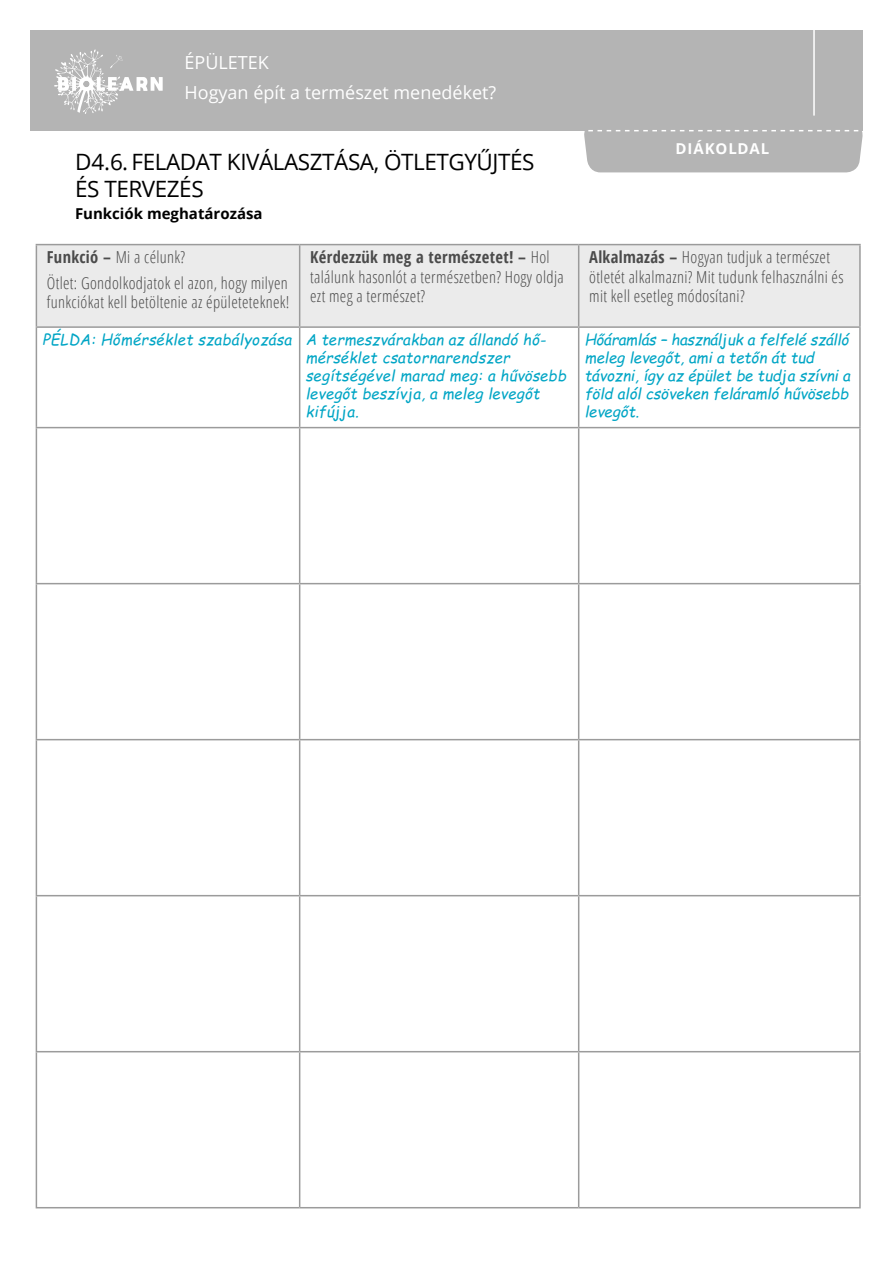
<style>
.page{position:relative;width:893px;height:1263px;background:#fff}
.page>*{position:absolute;margin:0;border:0;box-sizing:border-box;transform-origin:0 0}
.t1{font:22.5px/27px "Open Sans";letter-spacing:-.02em;color:#000}
.t2{font:18px/30px "Open Sans";color:#fff}
.t3{font:300 condensed 16.5px/19.5px "Open Sans";letter-spacing:.02em;color:#4b4b4b}
.t4{font:italic 15px/18px "Comic Sans MS";letter-spacing:.01em;color:#00a5c5}
.t5{font:700 15px "Open Sans";color:#000}
.t6{font:700 15px "Open Sans";letter-spacing:.06em;color:#fff}
.s1{font-weight:700}
</style>
<div class="page">
<div style="left:30px;top:30px;width:833px;height:100px;background:#b4b4b4"></div>
<svg style="left:54px;top:49px;width:109px;height:65px"></svg>
<hr style="left:813px;top:30px;width:2px;height:86px;background:#fff">
<div style="left:583px;top:130px;width:280px;height:42px;background:#b4b4b4"></div>
<div style="left:37px;top:245px;width:822px;height:81px;background:#ebebeb"></div>
<hr style="left:36px;top:244px;width:264px;height:1px;background:#9b9b9b">
<hr style="left:36px;top:245px;width:1px;height:81px;background:#9b9b9b">
<hr style="left:300px;top:244px;width:279px;height:1px;background:#9b9b9b">
<hr style="left:299px;top:245px;width:1px;height:81px;background:#9b9b9b">
<hr style="left:579px;top:244px;width:282px;height:1px;background:#9b9b9b">
<hr style="left:578px;top:245px;width:1px;height:81px;background:#9b9b9b">
<hr style="left:859px;top:245px;width:2px;height:81px;background:#9b9b9b">
<hr style="left:36px;top:326px;width:264px;height:2px;background:#9b9b9b">
<hr style="left:36px;top:328px;width:1px;height:99px;background:#9b9b9b">
<hr style="left:300px;top:326px;width:279px;height:2px;background:#9b9b9b">
<hr style="left:299px;top:328px;width:1px;height:99px;background:#9b9b9b">
<hr style="left:579px;top:326px;width:282px;height:2px;background:#9b9b9b">
<hr style="left:578px;top:328px;width:1px;height:99px;background:#9b9b9b">
<hr style="left:859px;top:328px;width:2px;height:99px;background:#9b9b9b">
<hr style="left:36px;top:427px;width:264px;height:1px;background:#9b9b9b">
<hr style="left:36px;top:428px;width:1px;height:155px;background:#9b9b9b">
<hr style="left:300px;top:427px;width:279px;height:1px;background:#9b9b9b">
<hr style="left:299px;top:428px;width:1px;height:155px;background:#9b9b9b">
<hr style="left:579px;top:427px;width:282px;height:1px;background:#9b9b9b">
<hr style="left:578px;top:428px;width:1px;height:155px;background:#9b9b9b">
<hr style="left:859px;top:428px;width:2px;height:155px;background:#9b9b9b">
<hr style="left:36px;top:583px;width:264px;height:1px;background:#9b9b9b">
<hr style="left:36px;top:584px;width:1px;height:155px;background:#9b9b9b">
<hr style="left:300px;top:583px;width:279px;height:1px;background:#9b9b9b">
<hr style="left:299px;top:584px;width:1px;height:155px;background:#9b9b9b">
<hr style="left:579px;top:583px;width:282px;height:1px;background:#9b9b9b">
<hr style="left:578px;top:584px;width:1px;height:155px;background:#9b9b9b">
<hr style="left:859px;top:584px;width:2px;height:155px;background:#9b9b9b">
<hr style="left:36px;top:739px;width:264px;height:1px;background:#9b9b9b">
<hr style="left:36px;top:740px;width:1px;height:155px;background:#9b9b9b">
<hr style="left:300px;top:739px;width:279px;height:1px;background:#9b9b9b">
<hr style="left:299px;top:740px;width:1px;height:155px;background:#9b9b9b">
<hr style="left:579px;top:739px;width:282px;height:1px;background:#9b9b9b">
<hr style="left:578px;top:740px;width:1px;height:155px;background:#9b9b9b">
<hr style="left:859px;top:740px;width:2px;height:155px;background:#9b9b9b">
<hr style="left:36px;top:895px;width:264px;height:1px;background:#9b9b9b">
<hr style="left:36px;top:896px;width:1px;height:155px;background:#9b9b9b">
<hr style="left:300px;top:895px;width:279px;height:1px;background:#9b9b9b">
<hr style="left:299px;top:896px;width:1px;height:155px;background:#9b9b9b">
<hr style="left:579px;top:895px;width:282px;height:1px;background:#9b9b9b">
<hr style="left:578px;top:896px;width:1px;height:155px;background:#9b9b9b">
<hr style="left:859px;top:896px;width:2px;height:155px;background:#9b9b9b">
<hr style="left:36px;top:1051px;width:264px;height:1px;background:#9b9b9b">
<hr style="left:36px;top:1052px;width:1px;height:155px;background:#9b9b9b">
<hr style="left:300px;top:1051px;width:279px;height:1px;background:#9b9b9b">
<hr style="left:299px;top:1052px;width:1px;height:155px;background:#9b9b9b">
<hr style="left:579px;top:1051px;width:282px;height:1px;background:#9b9b9b">
<hr style="left:578px;top:1052px;width:1px;height:155px;background:#9b9b9b">
<hr style="left:859px;top:1052px;width:2px;height:155px;background:#9b9b9b">
<hr style="left:36px;top:1207px;width:264px;height:1px;background:#9b9b9b">
<hr style="left:300px;top:1207px;width:279px;height:1px;background:#9b9b9b">
<hr style="left:579px;top:1207px;width:282px;height:1px;background:#9b9b9b">
<p class="t2" style="left:184px;top:47px;width:313px">ÉPÜLETEK<br>Hogyan épít a természet menedéket?</p>
<p class="t6" style="left:675px;top:138px;width:95px">DIÁKOLDAL</p>
<h1 class="t1" style="left:75px;top:147px;width:461px">D4.6. FELADAT KIVÁLASZTÁSA, ÖTLETGYŰJTÉS<br>ÉS TERVEZÉS</h1>
<p class="t5" style="left:75px;top:203px;width:189px">Funkciók meghatározása</p>
<p class="t3" style="left:47px;top:244px;width:242px;line-height:25.5px"><span class="s1">Funkció –</span> Mi a célunk?<br>Ötlet: Gondolkodjatok el azon, hogy milyen</p>
<p class="t3" style="left:47px;top:292px;width:244px">funkciókat kell betöltenie az épületeteknek!</p>
<p class="t3" style="left:310px;top:247px;width:255px"><span class="s1">Kérdezzük meg a természetet! –</span> Hol találunk hasonlót a természetben? Hogy oldja ezt meg a természet?</p>
<p class="t3" style="left:589px;top:247px;width:256px"><span class="s1">Alkalmazás –</span> Hogyan tudjuk a természet ötletét alkalmazni? Mit tudunk felhasználni és mit kell esetleg módosítani?</p>
<p class="t4" style="left:306px;top:330px;width:262px;text-indent:-263px">PÉLDA: Hőmérséklet szabályozása A termeszvárakban az állandó hő&shy;mérséklet csatornarendszer segítségével marad meg: a hűvösebb levegőt beszívja, a meleg levegőt kifújja.</p>
<p class="t4" style="left:585px;top:330px;width:267px">Hőáramlás – használjuk a felfelé szálló meleg levegőt, ami a tetőn át tud távozni, így az épület be tudja szívni a föld alól csöveken feláramló hűvösebb levegőt.</p>
</div>
